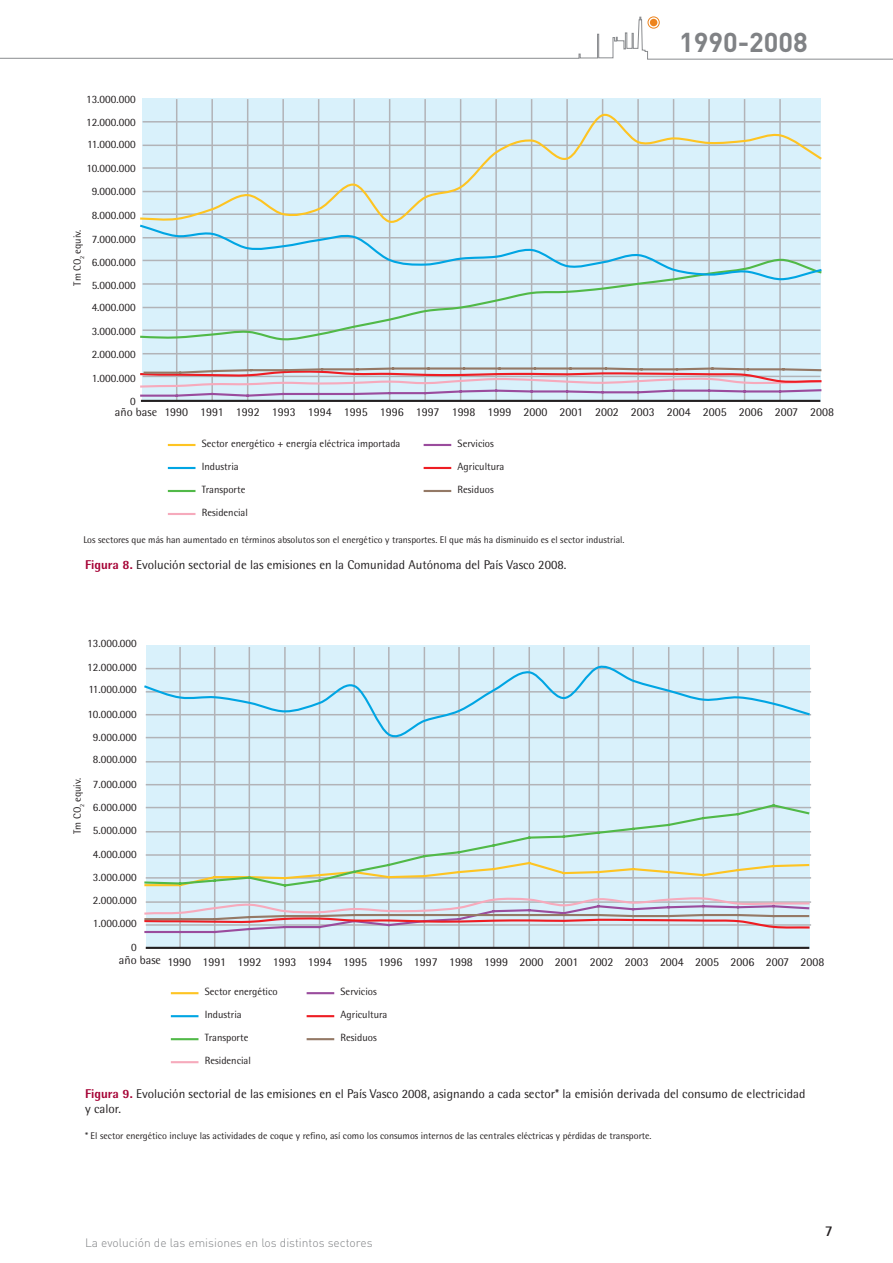
<style>
.page{position:relative;width:893px;height:1263px;background:#fff}
.page>*{position:absolute;margin:0;border:0;box-sizing:border-box;transform-origin:0 0}
.t1{font:700 27px "DIN";color:#808285}
.t2{font:700 15px "Rotis Semi Sans";color:#231f20}
.t3{font:12.75px/15px "Rotis Semi Sans";color:#231f20}
.t4{font:12px "Rotis Semi Sans";color:#231f20}
.t5{font:300 12px "DIN";color:#808285}
.t6{font:11.25px "Rotis Semi Sans";color:#231f20}
.t7{font:10.5px/23px "Rotis Semi Sans";color:#231f20}
.t8{font:9.75px "Rotis Semi Sans";color:#231f20}
.s1{font-weight:800;color:#a50134}
</style>
<div class="page">
<svg style="left:0;top:17px;width:893px;height:43px"></svg>
<div style="left:650px;top:19px;width:7px;height:7px;background:#ed841e;border-radius:50%"></div>
<div style="left:648px;top:17px;width:12px;height:12px;border:1px solid #ed841e;border-radius:50%"></div>
<div style="left:143px;top:99px;width:678px;height:303px;background:#d9f1fb"></div>
<hr style="left:143px;top:353px;width:677px;height:1px;background:#b2b3b7">
<hr style="left:176px;top:99px;width:1px;height:302px;background:#b2b3b7">
<hr style="left:211px;top:99px;width:2px;height:302px;background:#b2b3b7">
<hr style="left:247px;top:99px;width:1px;height:302px;background:#b2b3b7">
<hr style="left:282px;top:99px;width:2px;height:302px;background:#b2b3b7">
<hr style="left:318px;top:99px;width:1px;height:302px;background:#b2b3b7">
<hr style="left:353px;top:99px;width:2px;height:302px;background:#b2b3b7">
<hr style="left:389px;top:99px;width:1px;height:302px;background:#b2b3b7">
<hr style="left:424px;top:99px;width:2px;height:302px;background:#b2b3b7">
<hr style="left:460px;top:99px;width:1px;height:302px;background:#b2b3b7">
<hr style="left:495px;top:99px;width:2px;height:302px;background:#b2b3b7">
<hr style="left:531px;top:99px;width:1px;height:302px;background:#b2b3b7">
<hr style="left:566px;top:99px;width:2px;height:302px;background:#b2b3b7">
<hr style="left:602px;top:99px;width:1px;height:302px;background:#b2b3b7">
<hr style="left:637px;top:99px;width:2px;height:302px;background:#b2b3b7">
<hr style="left:673px;top:99px;width:1px;height:302px;background:#b2b3b7">
<hr style="left:708px;top:99px;width:2px;height:302px;background:#b2b3b7">
<hr style="left:744px;top:99px;width:1px;height:302px;background:#b2b3b7">
<hr style="left:779px;top:99px;width:2px;height:302px;background:#b2b3b7">
<svg style="left:140px;top:110px;width:682px;height:113px"></svg>
<svg style="left:140px;top:281px;width:681px;height:61px"></svg>
<svg style="left:140px;top:366px;width:682px;height:32px"></svg>
<hr style="left:169px;top:444px;width:25px;height:2px;background:#fec422">
<hr style="left:169px;top:467px;width:25px;height:2px;background:#00a5e3">
<hr style="left:169px;top:490px;width:25px;height:2px;background:#51b948">
<hr style="left:169px;top:513px;width:25px;height:2px;background:#f6aabc">
<hr style="left:425px;top:444px;width:25px;height:2px;background:#9a4c9d">
<hr style="left:425px;top:467px;width:25px;height:2px;background:#ee1d23">
<hr style="left:425px;top:490px;width:25px;height:2px;background:#947966">
<hr style="left:141px;top:400px;width:679px;height:2px;background:#231f20">
<svg style="left:140px;top:223px;width:682px;height:58px"></svg>
<div style="left:146px;top:646px;width:663px;height:303px;background:#d9f1fb"></div>
<hr style="left:146px;top:784px;width:665px;height:1px;background:#b2b3b7">
<hr style="left:146px;top:761px;width:665px;height:1px;background:#b2b3b7">
<hr style="left:179px;top:647px;width:2px;height:301px;background:#b2b3b7">
<hr style="left:214px;top:647px;width:1px;height:301px;background:#b2b3b7">
<hr style="left:249px;top:647px;width:1px;height:301px;background:#b2b3b7">
<hr style="left:284px;top:647px;width:2px;height:301px;background:#b2b3b7">
<hr style="left:319px;top:647px;width:1px;height:301px;background:#b2b3b7">
<hr style="left:353px;top:647px;width:2px;height:301px;background:#b2b3b7">
<hr style="left:388px;top:647px;width:2px;height:301px;background:#b2b3b7">
<hr style="left:424px;top:647px;width:1px;height:301px;background:#b2b3b7">
<hr style="left:458px;top:647px;width:2px;height:301px;background:#b2b3b7">
<hr style="left:493px;top:647px;width:1px;height:301px;background:#b2b3b7">
<hr style="left:528px;top:647px;width:2px;height:301px;background:#b2b3b7">
<hr style="left:563px;top:647px;width:2px;height:301px;background:#b2b3b7">
<hr style="left:598px;top:647px;width:1px;height:301px;background:#b2b3b7">
<hr style="left:632px;top:647px;width:2px;height:301px;background:#b2b3b7">
<hr style="left:668px;top:647px;width:1px;height:301px;background:#b2b3b7">
<hr style="left:703px;top:647px;width:1px;height:301px;background:#b2b3b7">
<hr style="left:737px;top:647px;width:2px;height:301px;background:#b2b3b7">
<hr style="left:773px;top:647px;width:1px;height:301px;background:#b2b3b7">
<hr style="left:172px;top:992px;width:25px;height:2px;background:#fec422">
<hr style="left:172px;top:1015px;width:25px;height:2px;background:#00a5e3">
<hr style="left:172px;top:1038px;width:25px;height:2px;background:#51b948">
<hr style="left:172px;top:1061px;width:25px;height:2px;background:#f6aabc">
<hr style="left:308px;top:992px;width:25px;height:2px;background:#9a4c9d">
<hr style="left:308px;top:1015px;width:25px;height:2px;background:#ee1d23">
<hr style="left:308px;top:1038px;width:25px;height:2px;background:#947966">
<hr style="left:146px;top:947px;width:663px;height:2px;background:#231f20">
<svg style="left:144px;top:662px;width:667px;height:82px"></svg>
<svg style="left:144px;top:803px;width:667px;height:85px"></svg>
<svg style="left:144px;top:896px;width:667px;height:38px"></svg>
<h1 class="t1" style="left:679px;top:25px;width:130px">1990-2008</h1>
<p class="t6" style="left:86px;top:93px;width:51px">13.000.000</p>
<p class="t6" style="left:86px;top:116px;width:51px">12.000.000</p>
<p class="t6" style="left:87px;top:138px;width:50px">11.000.000</p>
<p class="t6" style="left:86px;top:161px;width:51px">10.000.000</p>
<p class="t6" style="left:92px;top:185px;width:46px">9.000.000</p>
<p class="t7" style="left:66px;top:286px;width:57px;rotate:-90deg">Tm CO<sub>2</sub> equiv.</p>
<p class="t6" style="left:92px;top:209px;width:46px">8.000.000</p>
<p class="t6" style="left:92px;top:232px;width:46px">7.000.000</p>
<p class="t6" style="left:92px;top:255px;width:46px">6.000.000</p>
<p class="t6" style="left:92px;top:279px;width:46px">5.000.000</p>
<p class="t6" style="left:92px;top:301px;width:46px">4.000.000</p>
<p class="t6" style="left:92px;top:324px;width:46px">3.000.000</p>
<p class="t6" style="left:92px;top:348px;width:46px">2.000.000</p>
<p class="t6" style="left:92px;top:371px;width:46px">1.000.000</p>
<p class="t6" style="left:130px;top:395px;width:7px">0</p>
<p class="t4" style="left:115px;top:405px;width:44px">año base</p>
<p class="t4" style="left:164px;top:404px;width:671px">1990 1991 1992 1993 1994 1995 1996 1997 1998 1999 2000 2001 2002 2003 2004 2005 2006 2007 2008</p>
<p class="t7" style="left:202px;top:432px;width:200px">Sector energético + energía eléctrica importada<br>Industria<br>Transporte<br>Residencial</p>
<p class="t7" style="left:458px;top:432px;width:48px">Servicios<br>Agricultura<br>Residuos</p>
<p class="t8" style="left:83px;top:534px;width:543px">Los sectores que más han aumentado en términos absolutos son el energético y transportes. El que más ha disminuido es el sector industrial.</p>
<p class="t3" style="left:85px;top:557px;width:483px"><span class="s1">Figura 8.</span> Evolución sectorial de las emisiones en la Comunidad Autónoma del País Vasco 2008.</p>
<p class="t6" style="left:87px;top:637px;width:51px">13.000.000</p>
<p class="t6" style="left:87px;top:660px;width:51px">12.000.000</p>
<p class="t6" style="left:88px;top:683px;width:50px">11.000.000</p>
<p class="t6" style="left:88px;top:707px;width:51px">10.000.000</p>
<p class="t6" style="left:93px;top:730px;width:46px">9.000.000</p>
<p class="t7" style="left:66px;top:834px;width:57px;rotate:-90deg">Tm CO<sub>2</sub> equiv.</p>
<p class="t6" style="left:93px;top:753px;width:46px">8.000.000</p>
<p class="t6" style="left:93px;top:777px;width:46px">7.000.000</p>
<p class="t6" style="left:93px;top:800px;width:46px">6.000.000</p>
<p class="t6" style="left:93px;top:823px;width:46px">5.000.000</p>
<p class="t6" style="left:93px;top:847px;width:46px">4.000.000</p>
<p class="t6" style="left:93px;top:870px;width:46px">3.000.000</p>
<p class="t6" style="left:93px;top:893px;width:46px">2.000.000</p>
<p class="t6" style="left:93px;top:916px;width:46px">1.000.000</p>
<p class="t6" style="left:131px;top:940px;width:7px">0</p>
<p class="t4" style="left:119px;top:953px;width:44px">año base</p>
<p class="t4" style="left:167px;top:955px;width:658px">1990 1991 1992 1993 1994 1995 1996 1997 1998 1999 2000 2001 2002 2003 2004 2005 2006 2007 2008</p>
<p class="t7" style="left:205px;top:980px;width:74px">Sector energético<br>Industria<br>Transporte<br>Residencial</p>
<p class="t7" style="left:341px;top:980px;width:48px">Servicios<br>Agricultura<br>Residuos</p>
<p class="t3" style="left:85px;top:1086px;width:722px"><span class="s1">Figura 9.</span> Evolución sectorial de las emisiones en el País Vasco 2008, asignando a cada sector* la emisión derivada del consumo de electricidad y calor.</p>
<p class="t8" style="left:85px;top:1130px;width:568px">* El sector energético incluye las actividades de coque y refino, así como los consumos internos de las centrales eléctricas y pérdidas de transporte.</p>
<p class="t5" style="left:85px;top:1235px;width:289px">La evolución de las emisiones en los distintos sectores</p>
<h2 class="t2" style="left:825px;top:1222px;width:10px">7</h2>
</div>
